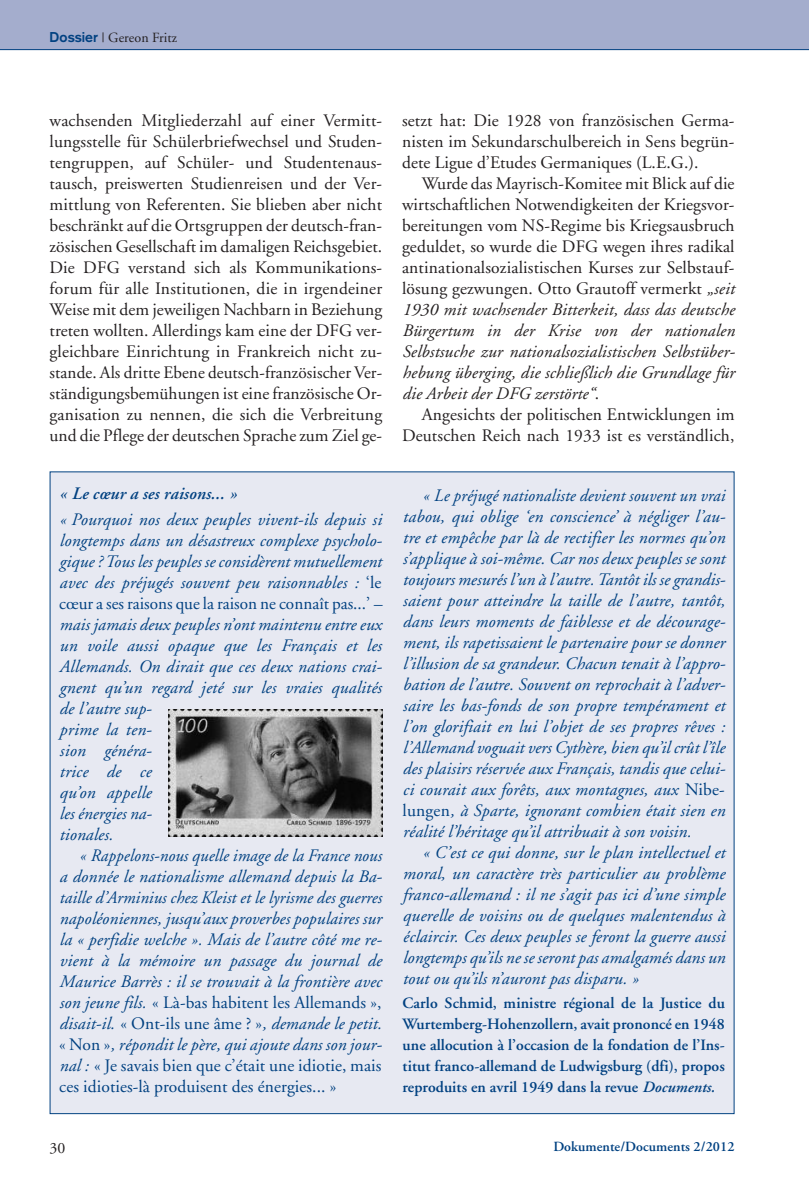
<style>
.page{position:relative;width:809px;height:1191px;background:#fff}
.page>*{position:absolute;margin:0;border:0;box-sizing:border-box;transform-origin:0 0}
.t1{font:italic 17.5px/21px "Adobe Garamond";letter-spacing:.005em;color:#014181;text-align:justify}
.t2{font:17.5px/21px "Adobe Garamond";letter-spacing:.01em;color:#231f20;text-align:justify}
.t3{font:italic 600 17.5px "Adobe Garamond";letter-spacing:.005em;color:#014181}
.t4{font:600 15.75px/21px "Adobe Garamond";letter-spacing:.005em;color:#014181;text-align:justify}
.t5{font:15.75px "Adobe Garamond";color:#231f20}
.t6{font:600 14px "Adobe Garamond";letter-spacing:.005em;color:#014181}
.t7{font:14px "Adobe Garamond";letter-spacing:.005em;color:#231f20}
.s1{font-family:"Akzidenz Grotesk";font-weight:700;color:#014181}
.s2{font-style:italic}
.s3{font-style:normal}
</style>
<div class="page">
<div style="left:0;top:0;width:809px;height:50px;background:#a4adcd"></div>
<hr style="left:0;top:49px;width:809px;height:1px;background:#014181">
<div style="left:50px;top:472px;width:683px;height:641px;background:#e7e9f2"></div>
<img style="left:169px;top:709px;width:213px;height:127px">
<p class="t7" style="left:50px;top:32px;width:129px"><span class="s1">Dossier</span> | Gereon Fritz</p>
<p class="t2" style="left:50px;top:111px;width:334px">wachsenden Mitgliederzahl auf einer Vermitt&shy;lungsstelle für Schülerbriefwechsel und Studen&shy;tengruppen, auf Schüler- und Studentenaus&shy;tausch, preiswerten Studienreisen und der Ver&shy;mittlung von Referenten. Sie blieben aber nicht beschränkt auf die Ortsgruppen der deutsch-fran&shy;zösischen Gesellschaft im damaligen Reichsgebiet.<br>Die DFG verstand sich als Kommunikations&shy;forum für alle Institutionen, die in irgendeiner Weise mit dem jeweiligen Nachbarn in Beziehung treten wollten. Allerdings kam eine der DFG ver&shy;gleichbare Einrichtung in Frankreich nicht zu&shy;stande. Als dritte Ebene deutsch-französischer Ver&shy;ständigungsbemühungen ist eine französische Or&shy;ganisation zu nennen, die sich die Verbreitung und die Pflege der deutschen Sprache zum Ziel ge-</p>
<p class="t2" style="left:402px;top:111px;width:334px">setzt hat: Die 1928 von französischen Germa&shy;nisten im Sekundarschulbereich in Sens begrün&shy;dete Ligue d’Etudes Germaniques (L.E.G.).</p>
<p class="t2" style="left:402px;top:174px;width:335px;text-indent:20px">Wurde das Mayrisch-Komitee mit Blick auf die wirtschaftlichen Notwendigkeiten der Kriegsvor&shy;bereitungen vom NS-Regime bis Kriegsausbruch geduldet, so wurde die DFG wegen ihres radikal antinationalsozialistischen Kurses zur Selbstauf&shy;lösung gezwungen. Otto Grautoff vermerkt <span class="s2">„seit 1930 mit wachsender Bitterkeit, dass das deutsche Bürgertum in der Krise von der nationalen Selbstsuche zur nationalsozialistischen Selbstüber&shy;hebung überging, die schließlich die Grundlage für die Arbeit der DFG zerstörte“</span>.</p>
<p class="t2" style="left:402px;top:405px;width:334px;text-align:right">Angesichts der politischen Entwicklungen im<br>Deutschen Reich nach 1933 ist es verständlich,</p>
<p class="t3" style="left:59px;top:486px;width:179px">« Le cœur a ses raisons... »</p>
<p class="t1" style="left:59px;top:511px;width:324px;text-align:left">« Pourquoi nos deux peuples vivent-ils depuis si longtemps dans un désastreux complexe psycholo&shy;gique ?Tous les peuples se considèrent mutuellement avec des préjugés souvent peu raisonnables : <span class="s3">‘le cœur a ses raisons que la raison ne connaît pas...’</span> – mais jamais deux peuples n’ont maintenu entre eux un voile aussi opaque que les Français et les Allemands. On dirait que ces deux nations crai&shy;gnent qu’un regard jeté sur les vraies qualités de l’autre sup-<br>prime la ten-<br>sion généra-<br>trice de ce<br>qu’on appelle<br>les énergies na-<br>tionales.</p>
<p class="t1" style="left:59px;top:847px;width:324px;text-indent:20px">« Rappelons-nous quelle image de la France nous a donnée le nationalisme allemand depuis la Ba&shy;taille d’Arminius chez Kleist et le lyrisme des guerres napoléoniennes, jusqu’aux proverbes populaires sur la « perfidie welche ». Mais de l’autre côté me re&shy;vient à la mémoire un passage du journal de Maurice Barrès : il se trouvait à la frontière avec son jeune fils. <span class="s3">« Là-bas habitent les Allemands », </span>disait-il. <span class="s3">« Ont-ils une âme ? »</span>, demande le petit. <span class="s3">« Non »</span>, répondit le père, qui ajoute dans son jour&shy;nal : <span class="s3">« Je savais bien que c’était une idiotie, mais ces idioties-là produisent des énergies... »</span></p>
<p class="t1" style="left:402px;top:486px;width:324px;text-indent:20px">« Le préjugé nationaliste devient souvent un vrai tabou, qui oblige ‘en conscience’ à négliger l’au&shy;tre et empêche par là de rectifier les normes qu’on s’applique à soi-même. Car nos deux peuples se sont toujours mesurés l’un à l’autre.Tantôt ils se grandis&shy;saient pour atteindre la taille de l’autre, tantôt, dans leurs moments de faiblesse et de décourage&shy;ment, ils rapetissaient le partenaire pour se donner l’illusion de sa grandeur. Chacun tenait à l’appro&shy;bation de l’autre. Souvent on reprochait à l’adver&shy;saire les bas-fonds de son propre tempérament et l’on glorifiait en lui l’objet de ses propres rêves : l’Allemand voguait vers Cythère, bien qu’il crût l’île des plaisirs réservée aux Français, tandis que celui&shy;ci courait aux forêts, aux montagnes, aux <span class="s3">Nibe&shy;lungen</span>, à Sparte, ignorant combien était sien en réalité l’héritage qu’il attribuait à son voisin.</p>
<p class="t1" style="left:402px;top:843px;width:324px;text-indent:20px">« C’est ce qui donne, sur le plan intellectuel et moral, un caractère très particulier au problème franco-allemand : il ne s’agit pas ici d’une simple querelle de voisins ou de quelques malentendus à éclaircir. Ces deux peuples se feront la guerre aussi longtemps qu’ils ne se seront pas amalgamés dans un tout ou qu’ils n’auront pas disparu. »</p>
<p class="t4" style="left:402px;top:994px;width:324px">Carlo Schmid, ministre régional de la Justice du Wurtemberg-Hohenzollern, avait prononcé en 1948 une allocution à l’occasion de la fondation de l’Ins&shy;titut franco-allemand de Ludwigsburg (dfi), propos reproduits en avril 1949 dans la revue <span class="s2">Documents.</span></p>
<p class="t5" style="left:50px;top:1141px;width:17px">30</p>
<p class="t6" style="left:553px;top:1141px;width:183px">Dokumente/Documents 2/2012</p>
</div>
